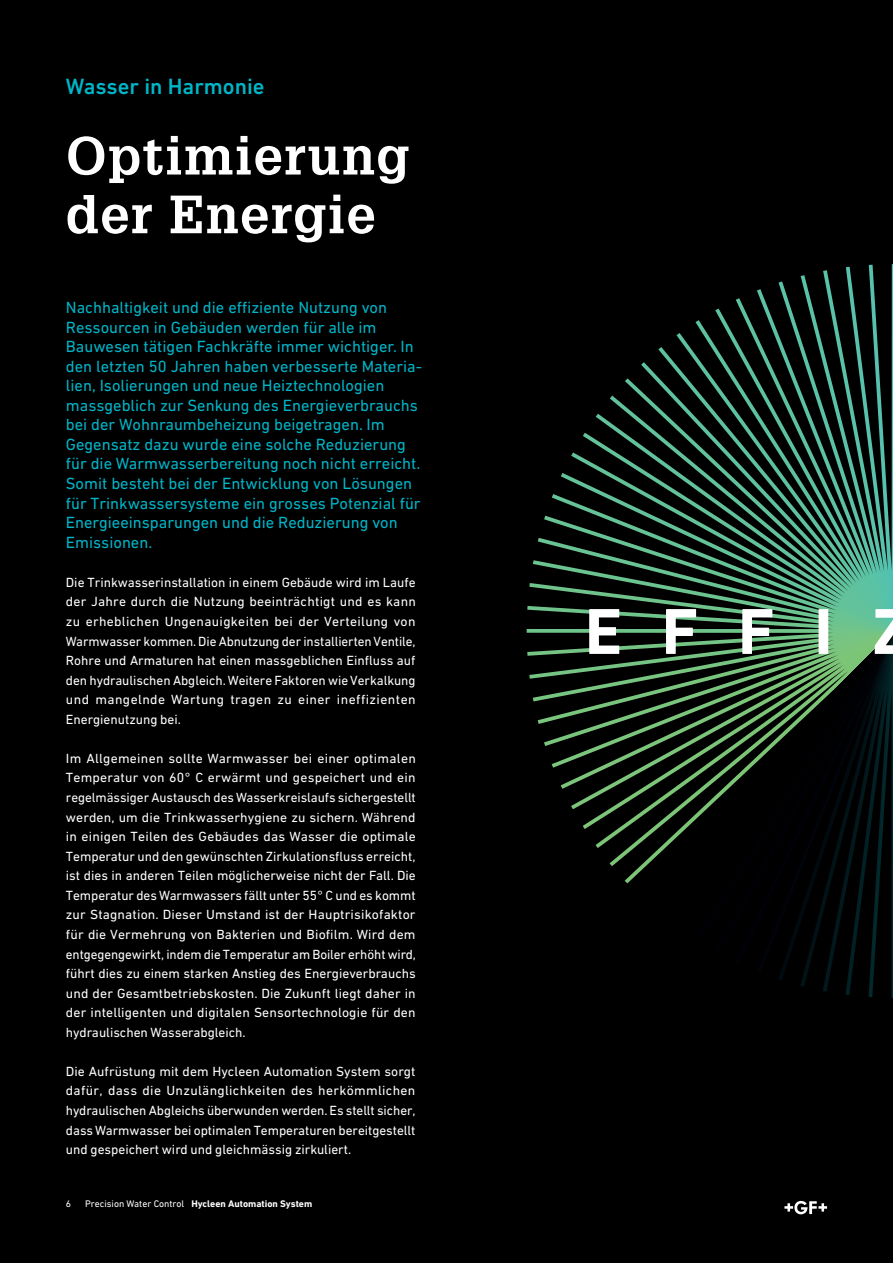
<style>
.page{position:relative;width:893px;height:1263px;background:#000001}
.page>*{position:absolute;margin:0;border:0;box-sizing:border-box;transform-origin:0 0}
.t1{font:700 65.85px "DIN Next W1 G";letter-spacing:.6em;color:#fff}
.t2{font:700 52.5px/58.7px "Glypha LT Pro";letter-spacing:.025em;color:#fff}
.t3{font:500 22.5px "DIN Next W1 G";color:#00b6c8}
.t4{font:16.5px/19.5px "DIN Next W1 G";color:#00b6c8}
.t5{font:13.5px/19.5px "DIN Next W1 G";color:#fff;text-align:justify}
.t6{font:700 9.75px "DIN Next W1 G";color:#fff}
.t7{font:9.75px "DIN Next W1 G";color:#fff}
.s1{font-weight:400}
</style>
<div class="page">
<svg style="left:527px;top:264px;width:366px;height:734px"></svg>
<svg style="left:784px;top:1201px;width:43px;height:13px"></svg>
<h3 class="t3" style="left:66px;top:73px;width:200px">Wasser in Harmonie</h3>
<h2 class="t2" style="left:66px;top:125px;width:345px">Optimierung der Energie</h2>
<p class="t4" style="left:66px;top:297px;width:358px">Nachhaltigkeit und die effiziente Nutzung von Ressourcen in Gebäuden werden für alle im Bauwesen tätigen Fachkräfte immer wichtiger. In den letzten 50 Jahren haben verbesserte Materia&shy;lien, Isolierungen und neue Heiztechnologien massgeblich zur Senkung des Energieverbrauchs bei der Wohnraumbeheizung beigetragen. Im Gegensatz dazu wurde eine solche Reduzierung für die Warmwasserbereitung noch nicht erreicht.<br>Somit besteht bei der Entwicklung von Lösungen für Trinkwassersysteme ein grosses Potenzial für Energieeinsparungen und die Reduzierung von Emissionen.</p>
<p class="t5" style="left:66px;top:572px;width:351px">Die Trinkwasserinstallation in einem Gebäude wird im Laufe der Jahre durch die Nutzung beeinträchtigt und es kann zu erheblichen Ungenauigkeiten bei der Verteilung von Warmwasser kommen. Die Abnutzung der installierten Ventile, Rohre und Armaturen hat einen massgeblichen Einfluss auf den hydraulischen Abgleich. Weitere Faktoren wie Verkalkung und mangelnde Wartung tragen zu einer ineffizienten Energienutzung bei.</p>
<p class="t5" style="left:66px;top:748px;width:352px">Im Allgemeinen sollte Warmwasser bei einer optimalen Temperatur von 60° C erwärmt und gespeichert und ein regelmässiger Austausch des Wasserkreislaufs sichergestellt werden, um die Trinkwasserhygiene zu sichern. Während in einigen Teilen des Gebäudes das Wasser die optimale Temperatur und den gewünschten Zirkulationsfluss erreicht, ist dies in anderen Teilen möglicherweise nicht der Fall. Die Temperatur des Warmwassers fällt unter 55° C und es kommt zur Stagnation. Dieser Umstand ist der Hauptrisikofaktor für die Vermehrung von Bakterien und Biofilm. Wird dem entgegengewirkt, indem die Temperatur am Boiler erhöht wird, führt dies zu einem starken Anstieg des Energieverbrauchs und der Gesamtbetriebskosten. Die Zukunft liegt daher in der intelligenten und digitalen Sensortechnologie für den hydraulischen Wasserabgleich.</p>
<p class="t5" style="left:66px;top:1061px;width:351px">Die Aufrüstung mit dem Hycleen Automation System sorgt dafür, dass die Unzulänglichkeiten des herkömmlichen hydraulischen Abgleichs überwunden werden. Es stellt sicher, dass Warmwasser bei optimalen Temperaturen bereitgestellt und gespeichert wird und gleichmässig zirkuliert.</p>
<p class="t7" style="left:66px;top:1197px;width:7px">6</p>
<p class="t6" style="left:85px;top:1197px;width:229px"><span class="s1">Precision Water Control</span> Hycleen Automation System</p>
<h1 class="t1" style="left:585px;top:593px;width:325px">EFFIZ</h1>
</div>
